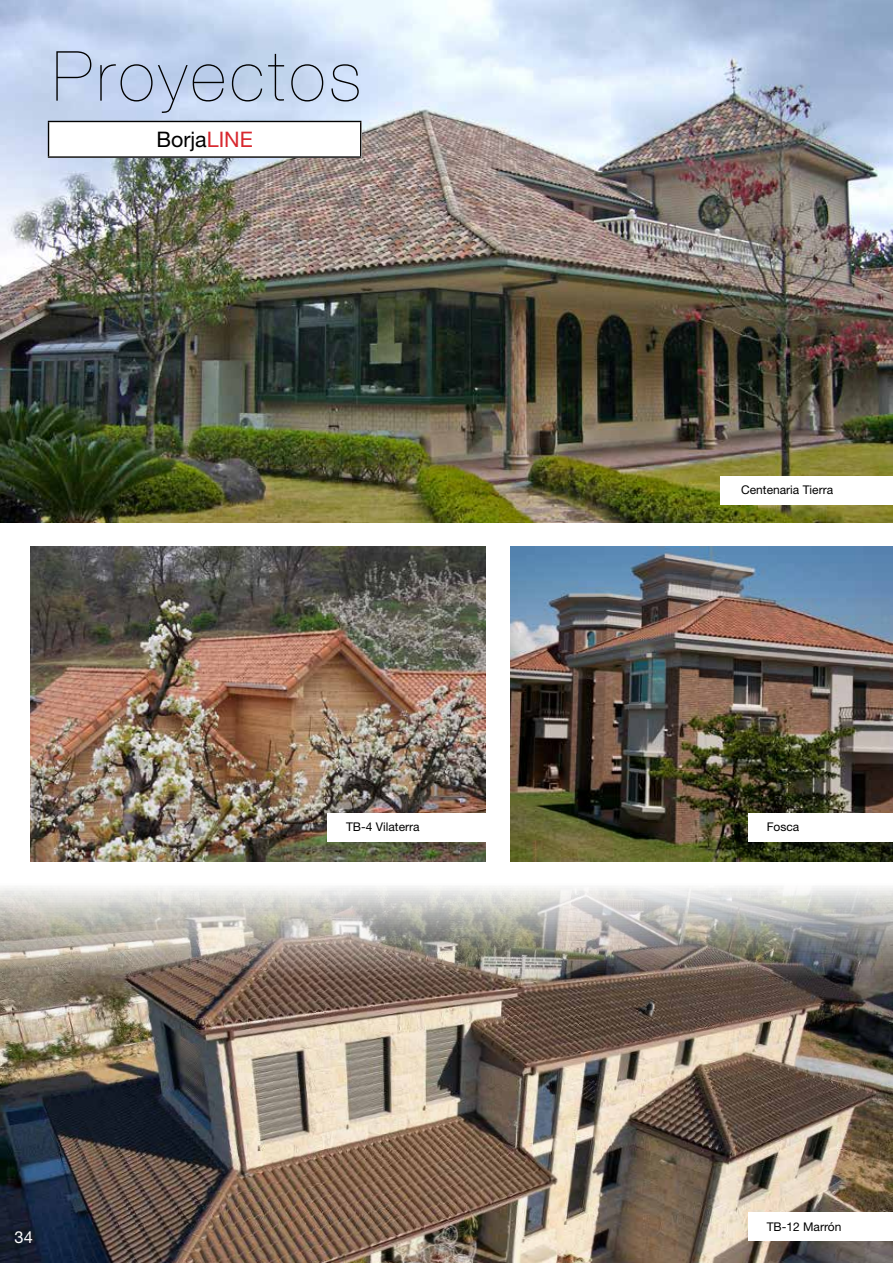
<style>
.page{position:relative;width:893px;height:1263px;background:#fff}
.page>*{position:absolute;margin:0;border:0;box-sizing:border-box;transform-origin:0 0}
.t1{font:200 69.15px "Helvetica Neue LT Std";letter-spacing:.06em;color:#000}
.t2{font:21.45px "Helvetica Neue LT Std";color:#000}
.t3{font:16.5px "Helvetica Neue LT Std";color:#fff}
.t4{font:12px "Helvetica Neue LT Std";color:#000}
.s1{color:#d8282f}
</style>
<div class="page">
<img style="left:0;top:0;width:893px;height:523px">
<img style="left:0;top:854px;width:893px;height:409px">
<img style="left:30px;top:546px;width:455px;height:315px">
<img style="left:511px;top:546px;width:382px;height:315px">
<div style="left:48px;top:121px;width:313px;height:37px;background:#fff"></div>
<hr style="left:48px;top:121px;width:313px;height:1px;background:#000">
<hr style="left:48px;top:122px;width:1px;height:34px;background:#000">
<hr style="left:360px;top:122px;width:1px;height:34px;background:#000">
<hr style="left:48px;top:156px;width:313px;height:2px;background:#000">
<div style="left:327px;top:813px;width:163px;height:28px;background:#fff"></div>
<div style="left:749px;top:813px;width:144px;height:28px;background:#fff"></div>
<div style="left:720px;top:476px;width:173px;height:29px;background:#fff"></div>
<div style="left:749px;top:1212px;width:144px;height:29px;background:#fff"></div>
<h1 class="t1" style="left:53px;top:36px;width:310px">Proyectos</h1>
<h2 class="t2" style="left:156px;top:127px;width:98px">Borja<span class="s1">LINE</span></h2>
<p class="t4" style="left:741px;top:483px;width:93px">Centenaria Tierra</p>
<p class="t4" style="left:346px;top:819px;width:75px">TB-4 Vilaterra</p>
<p class="t4" style="left:767px;top:819px;width:34px">Fosca</p>
<h3 class="t3" style="left:15px;top:1227px;width:20px">34</h3>
<p class="t4" style="left:767px;top:1219px;width:76px">TB-12 Marrón</p>
</div>
